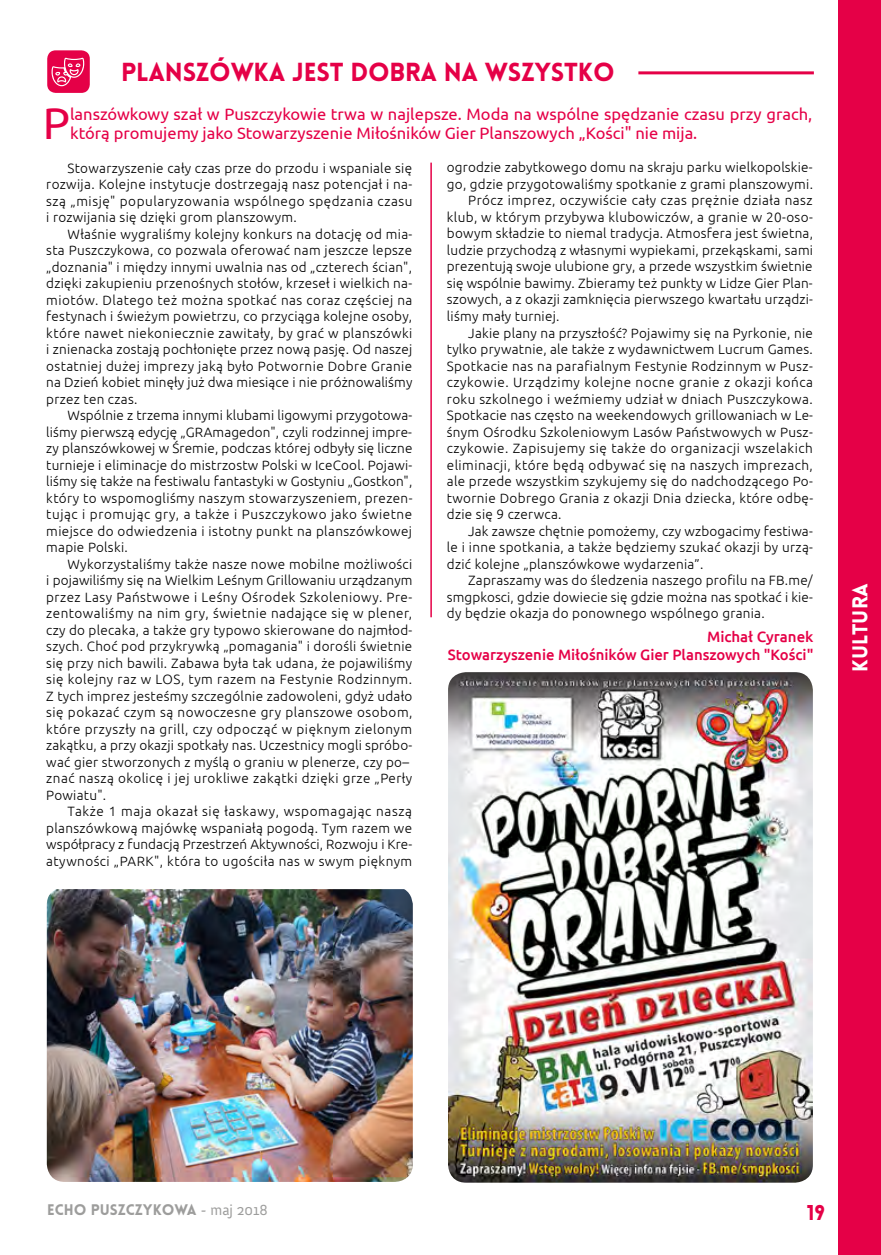
<style>
.page{position:relative;width:881px;height:1255px;background:#fff}
.page>*{position:absolute;margin:0;border:0;box-sizing:border-box;transform-origin:0 0}
.t1{font:44.7px "Ubuntu";color:#e50047}
.t2{font:900 25.5px "Lovelo";letter-spacing:-.01em;color:#e50047}
.t3{font:900 21px "Lovelo";color:#fff}
.t4{font:900 21px "Lovelo";color:#e50047}
.t5{font:16.5px/19.5px "Ubuntu";color:#e50047}
.t6{font:500 15px/18px "Ubuntu";color:#e50047;text-align:right}
.t7{font:900 15px "Lovelo";color:#9d9d9c}
.t8{font:300 13.5px/16.5px "Ubuntu";letter-spacing:.02em;color:#000;text-align:justify}
.t9{font:300 13.5px "Ubuntu";letter-spacing:.04em;color:#000}
.s1{font-family:"Anivers";font-weight:400}
</style>
<div class="page">
<div style="left:838px;top:0;width:42px;height:1254px;background:#e50047"></div>
<hr style="left:638px;top:71px;width:175px;height:3px;background:#e50047">
<hr style="left:430px;top:163px;width:1px;height:454px;background:#e50047">
<img style="left:47px;top:889px;width:365px;height:292px">
<img style="left:448px;top:672px;width:364px;height:510px">
<div style="left:47px;top:50px;width:43px;height:43px;background:#e50047;border-radius:9px"></div>
<svg style="left:51px;top:58px;width:33px;height:28px"></svg>
<h2 class="t2" style="left:121px;top:56px;width:495px">PLANSZÓWKA JEST DOBRA NA WSZYSTKO</h2>
<h1 class="t1" style="left:43px;top:96px;width:29px">P</h1>
<p class="t5" style="left:70px;top:104px;width:743px">lanszówkowy szał w Puszczykowie trwa w najlepsze. Moda na wspólne spędzanie czasu przy grach, którą promujemy jako Stowarzyszenie Miłośników Gier Planszowych „Kości" nie mija.</p>
<p class="t8" style="left:46px;top:159px;width:367px;text-indent:21px">Stowarzyszenie cały czas prze do przodu i wspaniale się rozwija. Kolejne instytucje dostrzegają nasz potencjał i na&shy;szą „misję" popularyzowania wspólnego spędzania czasu i rozwijania się dzięki grom planszowym.</p>
<p class="t8" style="left:46px;top:225px;width:367px;text-indent:21px">Właśnie wygraliśmy kolejny konkurs na dotację od mia&shy;sta Puszczykowa, co pozwala oferować nam jeszcze lepsze „doznania" i między innymi uwalnia nas od „czterech ścian", dzięki zakupieniu przenośnych stołów, krzeseł i wielkich na&shy;miotów. Dlatego też można spotkać nas coraz częściej na festynach i świeżym powietrzu, co przyciąga kolejne osoby, które nawet niekoniecznie zawitały, by grać w planszówki i znienacka zostają pochłonięte przez nową pasję. Od naszej ostatniej dużej imprezy jaką było Potwornie Dobre Granie na Dzień kobiet minęły już dwa miesiące i nie próżnowaliśmy przez ten czas.</p>
<p class="t8" style="left:46px;top:407px;width:367px;text-indent:21px">Wspólnie z trzema innymi klubami ligowymi przygotowa&shy;liśmy pierwszą edycję „GRAmagedon", czyli rodzinnej impre&shy;zy planszówkowej w Śremie, podczas której odbyły się liczne turnieje i eliminacje do mistrzostw Polski w IceCool. Pojawi&shy;liśmy się także na festiwalu fantastyki w Gostyniu „Gostkon", który to wspomogliśmy naszym stowarzyszeniem, prezen&shy;tując i promując gry, a także i Puszczykowo jako świetne miejsce do odwiedzenia i istotny punkt na planszówkowej mapie Polski.</p>
<p class="t8" style="left:46px;top:555px;width:367px;text-align:left;text-indent:21px">Wykorzystaliśmy także nasze nowe mobilne możliwości i pojawiliśmy się na Wielkim Leśnym Grillowaniu urządzanym przez Lasy Państwowe i Leśny Ośrodek Szkoleniowy. Pre&shy;zentowaliśmy na nim gry, świetnie nadające się w plener, czy do plecaka, a także gry typowo skierowane do najmłod&shy;szych. Choć pod przykrywką „pomagania" i dorośli świetnie się przy nich bawili. Zabawa była tak udana, że pojawiliśmy się kolejny raz w LOS, tym razem na Festynie Rodzinnym.<br>Z tych imprez jesteśmy szczególnie zadowoleni, gdyż udało się pokazać czym są nowoczesne gry planszowe osobom, które przyszły na grill, czy odpocząć w pięknym zielonym zakątku, a przy okazji spotkały nas. Uczestnicy mogli spróbo&shy;wać gier stworzonych z myślą o graniu w plenerze, czy po– znać naszą okolicę i jej urokliwe zakątki dzięki grze „Perły Powiatu".</p>
<p class="t8" style="left:46px;top:802px;width:367px;text-indent:21px">Także 1 maja okazał się łaskawy, wspomagając naszą planszówkową majówkę wspaniałą pogodą. Tym razem we współpracy z fundacją Przestrzeń Aktywności, Rozwoju i Kre&shy;atywności „PARK", która to ugościła nas w swym pięknym</p>
<p class="t8" style="left:446px;top:159px;width:367px">ogrodzie zabytkowego domu na skraju parku wielkopolskie-</p>
<p class="t8" style="left:446px;top:175px;width:367px">go, gdzie przygotowaliśmy spotkanie z grami planszowymi.</p>
<p class="t8" style="left:468px;top:192px;width:346px">Prócz imprez, oczywiście cały czas prężnie działa nasz</p>
<p class="t8" style="left:446px;top:208px;width:367px">klub, w którym przybywa klubowiczów, a granie w 20-oso-</p>
<p class="t8" style="left:446px;top:225px;width:367px">bowym składzie to niemal tradycja. Atmosfera jest świetna,</p>
<p class="t8" style="left:446px;top:241px;width:367px">ludzie przychodzą z własnymi wypiekami, przekąskami, sami</p>
<p class="t8" style="left:446px;top:258px;width:367px">prezentują swoje ulubione gry, a przede wszystkim świetnie</p>
<p class="t8" style="left:446px;top:274px;width:367px">się wspólnie bawimy. Zbieramy też punkty w Lidze Gier Plan-</p>
<p class="t8" style="left:446px;top:291px;width:367px">szowych, a z okazji zamknięcia pierwszego kwartału urządzi-</p>
<p class="t8" style="left:446px;top:307px;width:114px">liśmy mały turniej.</p>
<p class="t8" style="left:468px;top:324px;width:346px">Jakie plany na przyszłość? Pojawimy się na Pyrkonie, nie</p>
<p class="t8" style="left:446px;top:340px;width:367px">tylko prywatnie, ale także z wydawnictwem Lucrum Games.</p>
<p class="t8" style="left:446px;top:357px;width:367px">Spotkacie nas na parafialnym Festynie Rodzinnym w Pusz-</p>
<p class="t9" style="left:446px;top:374px;width:367px">czykowie. Urządzimy kolejne nocne granie z okazji końca</p>
<p class="t8" style="left:446px;top:390px;width:367px">roku szkolnego i weźmiemy udział w dniach Puszczykowa.</p>
<p class="t8" style="left:446px;top:406px;width:367px">Spotkacie nas często na weekendowych grillowaniach w Le-</p>
<p class="t8" style="left:446px;top:423px;width:367px">śnym Ośrodku Szkoleniowym Lasów Państwowych w Pusz-</p>
<p class="t9" style="left:446px;top:440px;width:367px">czykowie. Zapisujemy się także do organizacji wszelakich</p>
<p class="t8" style="left:446px;top:456px;width:367px">eliminacji, które będą odbywać się na naszych imprezach,</p>
<p class="t8" style="left:446px;top:472px;width:367px">ale przede wszystkim szykujemy się do nadchodzącego Po-</p>
<p class="t8" style="left:446px;top:489px;width:367px">twornie Dobrego Grania z okazji Dnia dziecka, które odbę-</p>
<p class="t8" style="left:446px;top:505px;width:116px">dzie się 9 czerwca.</p>
<p class="t8" style="left:468px;top:522px;width:346px">Jak zawsze chętnie pomożemy, czy wzbogacimy festiwa-</p>
<p class="t8" style="left:446px;top:538px;width:367px">le i inne spotkania, a także będziemy szukać okazji by urzą-</p>
<p class="t8" style="left:446px;top:555px;width:258px">dzić kolejne „planszówkowe wydarzenia”.</p>
<p class="t8" style="left:468px;top:571px;width:346px">Zapraszamy was do śledzenia naszego profilu na FB.me/</p>
<p class="t8" style="left:446px;top:588px;width:367px">smgpkosci, gdzie dowiecie się gdzie można nas spotkać i kie-</p>
<p class="t8" style="left:446px;top:604px;width:319px">dy będzie okazja do ponownego wspólnego grania.</p>
<p class="t6" style="left:447px;top:627px;width:367px">Michał Cyranek<br>Stowarzyszenie Miłośników Gier Planszowych "Kości"</p>
<h3 class="t3" style="left:846px;top:672px;width:91px;rotate:-90deg">KULTURA</h3>
<p class="t7" style="left:47px;top:1200px;width:222px">ECHO PUSZCZYKOWA <span class="s1">- maj 2018</span></p>
<h3 class="t4" style="left:806px;top:1199px;width:20px">19</h3>
</div>
